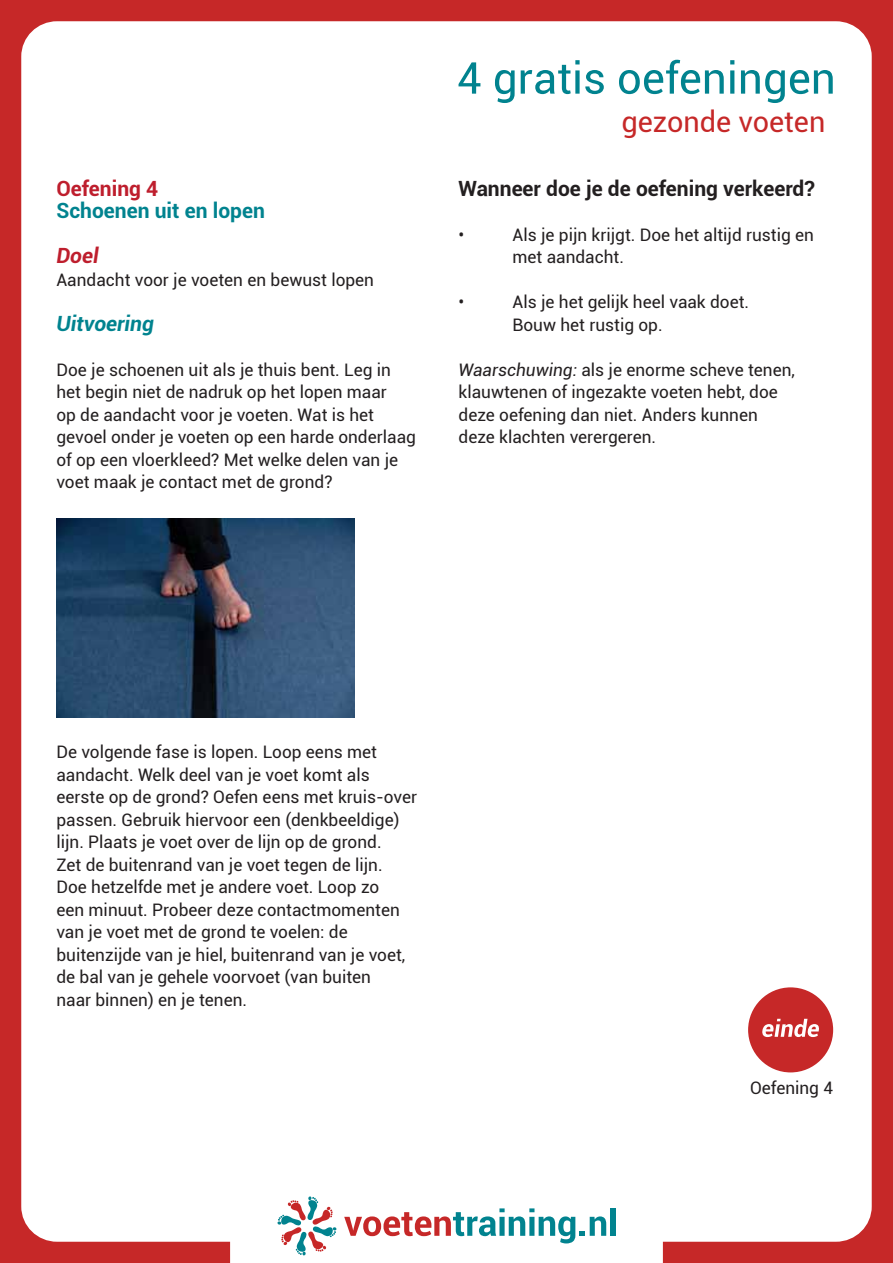
<style>
.page{position:relative;width:893px;height:1263px;background:#c62828}
.page>*{position:absolute;margin:0;border:0;box-sizing:border-box;transform-origin:0 0}
.t1{font:28.8px "Roboto";color:#c62828}
.t2{font:700 21px "Roboto";color:#231f20}
.t3{font:700 21px "Roboto";color:#01838f}
.t4{font:italic 700 21px "Roboto";color:#01838f}
.t5{font:700 21px "Roboto";color:#be1e2d}
.t6{font:italic 700 21px "Roboto";color:#be1e2d}
.t7{font:17.25px/22.5px "Roboto";color:#231f20}
.s1{font-style:italic}
</style>
<div class="page">
<div style="left:21px;top:21px;width:851px;height:1221px;background:#fff;border-radius:36px"></div>
<svg style="left:458px;top:62px;width:22px;height:32px"></svg>
<svg style="left:495px;top:70px;width:20px;height:33px"></svg>
<svg style="left:521px;top:60px;width:83px;height:34px"></svg>
<svg style="left:619px;top:60px;width:105px;height:34px"></svg>
<svg style="left:730px;top:70px;width:4px;height:24px"></svg>
<svg style="left:730px;top:60px;width:4px;height:4px"></svg>
<svg style="left:741px;top:70px;width:92px;height:33px"></svg>
<svg style="left:230px;top:1196px;width:433px;height:67px"></svg>
<div style="left:748px;top:987px;width:85px;height:85px;background:#c62828;border-radius:50%"></div>
<svg style="left:762px;top:1019px;width:57px;height:18px"></svg>
<img style="left:56px;top:518px;width:298px;height:199px">
<p class="t5" style="left:56px;top:173px;width:103px">Oefening 4</p>
<p class="t3" style="left:56px;top:196px;width:210px">Schoenen uit en lopen</p>
<p class="t6" style="left:56px;top:241px;width:44px">Doel</p>
<p class="t7" style="left:56px;top:268px;width:319px">Aandacht voor je voeten en bewust lopen</p>
<p class="t4" style="left:56px;top:308px;width:99px">Uitvoering</p>
<p class="t7" style="left:56px;top:358px;width:361px">Doe je schoenen uit als je thuis bent. Leg in het begin niet de nadruk op het lopen maar<br>op de aandacht voor je voeten. Wat is het gevoel onder je voeten op een harde onderlaag of op een vloerkleed? Met welke delen van je voet maak je contact met de grond?</p>
<h1 class="t1" style="left:621px;top:102px;width:206px">gezonde voeten</h1>
<p class="t2" style="left:458px;top:173px;width:358px">Wanneer doe je de oefening verkeerd?</p>
<p class="t7" style="left:458px;top:223px;width:7px">•</p>
<p class="t7" style="left:512px;top:223px;width:303px">Als je pijn krijgt. Doe het altijd rustig en met aandacht.</p>
<p class="t7" style="left:458px;top:290px;width:7px">•</p>
<p class="t7" style="left:512px;top:290px;width:238px">Als je het gelijk heel vaak doet.<br>Bouw het rustig op.</p>
<p class="t7" style="left:458px;top:358px;width:338px"><span class="s1">Waarschuwing:</span> als je enorme scheve tenen, klauwtenen of ingezakte voeten hebt, doe deze oefening dan niet. Anders kunnen deze klachten verergeren.</p>
<p class="t7" style="left:56px;top:740px;width:362px">De volgende fase is lopen. Loop eens met aandacht. Welk deel van je voet komt als eerste op de grond? Oefen eens met kruis-over passen. Gebruik hiervoor een (denkbeeldige) lijn. Plaats je voet over de lijn op de grond.<br>Zet de buitenrand van je voet tegen de lijn.<br>Doe hetzelfde met je andere voet. Loop zo<br>een minuut. Probeer deze contactmomenten van je voet met de grond te voelen: de buitenzijde van je hiel, buitenrand van je voet, de bal van je gehele voorvoet (van buiten<br>naar binnen) en je tenen.</p>
<p class="t7" style="left:750px;top:1075px;width:85px">Oefening 4</p>
</div>
